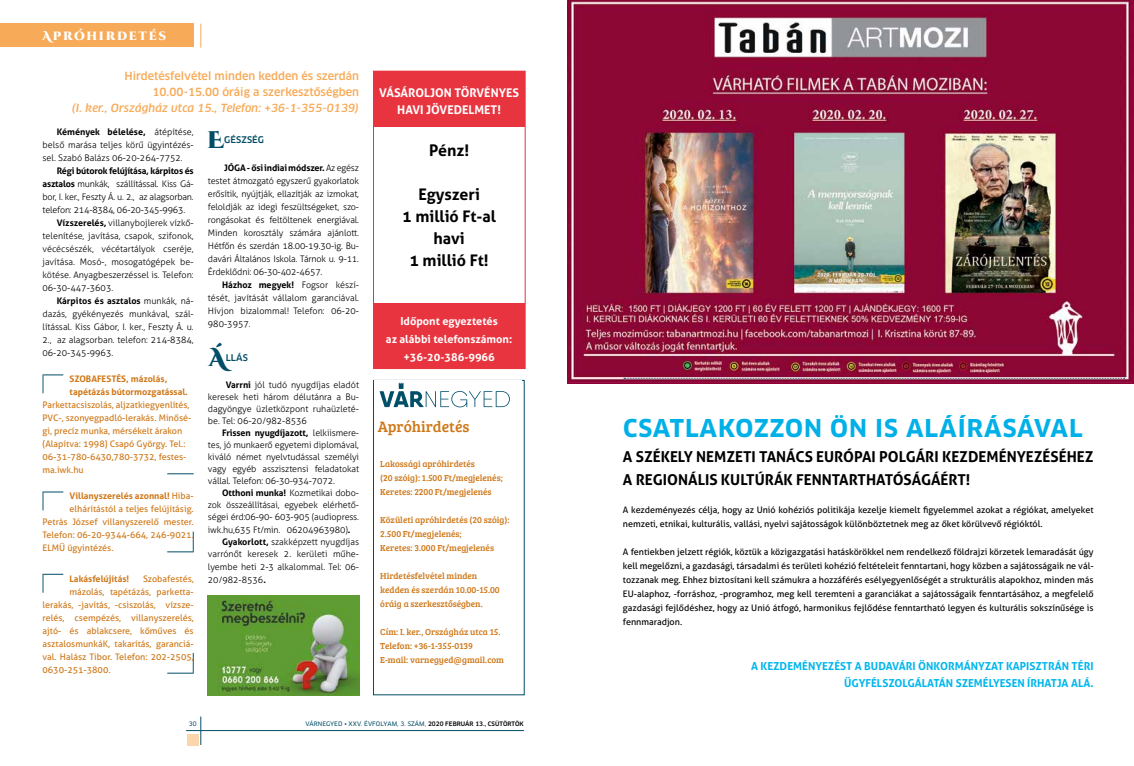
<style>
.page{position:relative;width:1134px;height:766px;background:#fff}
.page>*{position:absolute;margin:0;border:0;box-sizing:border-box;transform-origin:0 0}
.t1{font:700 24px "Clan Pro";letter-spacing:.04em;color:#00b0e7}
.t2{font:900 24px "Cinzel Decorative";color:#004d65}
.t3{font:700 16px/22px "Aller";color:#000;text-align:center}
.t4{font:15.5px "Bree Serif";color:#ce7717}
.t5{font:700 15px/23px "Aller";color:#000}
.t6{font:700 12px/17px "Aller";color:#fff;text-align:center}
.t7{font:900 12px "Cinzel Decorative";letter-spacing:.15em;color:#fff}
.t8{font:700 11px/17px "Aller";color:#00b6ed;text-align:right}
.t9{font:500 11px/16px "Clan Pro";color:#f7ab59;text-align:right}
.t10{font:700 11px/18px "Aller";color:#fff;text-align:center}
.t11{font:italic 500 11px "Clan Pro";color:#f7ab59}
.t12{font:300 9px/13px "Aller";color:#000;text-align:justify}
.t13{font:9px/14px "Aller";color:#000}
.t14{font:9px/13px "Aller";color:#ce7717}
.t15{font:9px/14px "Bree Serif";color:#ce7717}
.t16{font:300 9px "Aller";letter-spacing:-.02em;color:#000}
.t17{font:700 9px/13px "Aller";color:#ce7717}
.t18{font:700 9px "Aller";letter-spacing:-.02em;color:#000}
.t19{font:700 9px "Aller";color:#000}
.t20{font:500 9px "Clan Pro";letter-spacing:.01em;color:#004d65}
.t21{font:6px "Clan Pro News";letter-spacing:.01em;color:#004d65}
.s1{font-weight:700}
.s2{font-weight:300}
.s3{font-weight:400}
.s4{font-family:"Clan Pro";font-weight:500;color:#000}
</style>
<div class="page">
<svg style="left:200px;top:24px;width:1px;height:24px"></svg>
<svg style="left:201px;top:716px;width:1px;height:28px"></svg>
<div style="left:0;top:24px;width:194px;height:23px;background:#f7ab59"></div>
<hr style="left:186px;top:730px;width:338px;height:1px;background:#004d65">
<div style="left:187px;top:733px;width:11px;height:12px;background:#fbd5ac"></div>
<svg style="left:43px;top:374px;width:20px;height:19px"></svg>
<svg style="left:167px;top:473px;width:27px;height:1px"></svg>
<svg style="left:43px;top:491px;width:20px;height:19px"></svg>
<svg style="left:167px;top:531px;width:27px;height:21px"></svg>
<svg style="left:43px;top:573px;width:20px;height:19px"></svg>
<svg style="left:167px;top:652px;width:27px;height:21px"></svg>
<img style="left:208px;top:595px;width:151px;height:99px">
<img style="left:568px;top:0;width:566px;height:383px">
<div style="left:373px;top:380px;width:151px;height:314px;background:#fff;border:1px solid #004d65"></div>
<div style="left:375px;top:381px;width:147px;height:32px;background:#fff"></div>
<svg style="left:380px;top:382px;width:130px;height:25px"></svg>
<svg style="left:624px;top:378px;width:500px;height:1px"></svg>
<div style="left:373px;top:303px;width:152px;height:66px;background:#e7343f"></div>
<div style="left:373px;top:72px;width:152px;height:55px;background:#e7343f"></div>
<div style="left:373px;top:71px;width:152px;height:298px;border:1px solid #e7343f"></div>
<h3 class="t7" style="left:43px;top:28px;width:125px">Apróhirdetés</h3>
<p class="t9" style="left:124px;top:68px;width:236px">Hirdetésfelvétel minden kedden és szerdán<br>10.00-15.00 óráig a szerkesztőségben</p>
<p class="t11" style="left:72px;top:101px;width:289px">(I. ker., Országház utca 15., Telefon: +36-1-355-0139)</p>
<p class="t12" style="left:43px;top:125px;width:153px;text-indent:14px"><span class="s1">Kémények bélelése,</span> átépítése, belső marása teljes körű ügyintézés&shy;sel. Szabó Balázs 06-20-264-7752.</p>
<p class="t18" style="left:57px;top:165px;width:139px">Régi bútorok felújítása, kárpitos és</p>
<p class="t16" style="left:43px;top:178px;width:153px"><span class="s1">asztalos</span> munkák, szállítással. Kiss Gá-</p>
<p class="t16" style="left:43px;top:191px;width:153px">bor, I. ker., Feszty Á. u. 2., az alagsorban.</p>
<p class="t16" style="left:43px;top:204px;width:144px">telefon: 214-8384, 06-20-345-9963.</p>
<p class="t12" style="left:57px;top:216px;width:138px"><span class="s1">Vízszerelés,</span> villanybojlerek vízkő-</p>
<p class="t12" style="left:43px;top:229px;width:153px">telenítése, javítása, csapok, szifonok,</p>
<p class="t12" style="left:43px;top:242px;width:153px">vécécsészék, vécétartályok cseréje,</p>
<p class="t12" style="left:43px;top:255px;width:153px">javítása. Mosó-, mosogatógépek be-</p>
<p class="t12" style="left:43px;top:268px;width:153px">kötése. Anyagbeszerzéssel is. Telefon:</p>
<p class="t12" style="left:43px;top:281px;width:72px">06-30-447-3603.</p>
<p class="t19" style="left:57px;top:295px;width:139px">Kárpitos és asztalos <span class="s2">munkák, ná-</span></p>
<p class="t12" style="left:43px;top:307px;width:153px">dazás, gyékényezés munkával, szál-</p>
<p class="t12" style="left:43px;top:320px;width:153px">lítással. Kiss Gábor, I. ker., Feszty Á. u.</p>
<p class="t12" style="left:43px;top:333px;width:153px">2., az alagsorban. telefon: 214-8384,</p>
<p class="t12" style="left:43px;top:346px;width:72px">06-20-345-9963.</p>
<p class="t17" style="left:70px;top:372px;width:120px">SZOBAFESTÉS, mázolás, tapétázás bútormozgatással.</p>
<p class="t14" style="left:43px;top:398px;width:150px">Parkettacsiszolás, aljzatkiegyenlítés, PVC-, szonyegpadló-lerakás. Minősé&shy;gi, precíz munka, mérsékelt árakon (Alapítva: 1998) Csapó György. Tel.:<br>06-31-780-6430,780-3732, festes&shy;ma.iwk.hu</p>
<p class="t17" style="left:70px;top:489px;width:126px">Villanyszerelés azonnal! <span class="s3">Hiba-</span></p>
<p class="t14" style="left:70px;top:502px;width:126px">elhárítástól a teljes felújításig.</p>
<p class="t14" style="left:43px;top:515px;width:153px">Petrás József villanyszerelő mester.</p>
<p class="t14" style="left:43px;top:528px;width:153px">Telefon: 06-20-9344-664, 246-9021.</p>
<p class="t14" style="left:43px;top:541px;width:73px">ELMÜ ügyintézés.</p>
<p class="t17" style="left:70px;top:571px;width:61px">Lakásfelújítás!</p>
<p class="t14" style="left:143px;top:571px;width:52px">Szobafestés,</p>
<p class="t14" style="left:70px;top:584px;width:125px">mázolás, tapétázás, parketta-</p>
<p class="t14" style="left:43px;top:597px;width:153px">lerakás, -javítás, -csiszolás, vízsze-</p>
<p class="t14" style="left:43px;top:610px;width:153px">relés, csempézés, villanyszerelés,</p>
<p class="t14" style="left:43px;top:623px;width:153px">ajtó- és ablakcsere, kőműves és</p>
<p class="t14" style="left:43px;top:636px;width:153px">asztalosmunkáK, takarítás, garanciá-</p>
<p class="t14" style="left:43px;top:649px;width:153px">val. Halász Tibor. Telefon: 202-2505,</p>
<p class="t14" style="left:43px;top:662px;width:70px">0630-251-3800.</p>
<h1 class="t2" style="left:207px;top:125px;width:19px">E</h1>
<p class="t20" style="left:224px;top:135px;width:41px">GÉSZSÉG</p>
<p class="t12" style="left:208px;top:161px;width:153px;text-indent:16px"><span class="s1">JÓGA - ősi indiai módszer.</span> Az egész testet átmozgató egyszerű gyakorlatok erősítik, nyújtják, ellazítják az izmokat, feloldják az idegi feszültségeket, szo&shy;rongásokat és feltöltenek energiával.<br>Minden korosztály számára ajánlott.<br>Hétfőn és szerdán 18.00-19.30-ig. Bu&shy;davári Általános Iskola. Tárnok u. 9-11.<br>Érdeklődni: 06-30-402-4657.</p>
<p class="t12" style="left:208px;top:278px;width:153px;text-indent:14px"><span class="s1">Házhoz megyek!</span> Fogsor készí&shy;tését, javítását vállalom garanciával.<br>Hívjon bizalommal! Telefon: 06-20- 980-3957.</p>
<h1 class="t2" style="left:209px;top:343px;width:18px">Á</h1>
<p class="t20" style="left:226px;top:352px;width:24px">LLÁS</p>
<p class="t12" style="left:208px;top:379px;width:153px;line-height:12px;text-indent:18px"><span class="s1">Varrni</span> jól tudó nyugdíjas eladót keresek heti három délutánra a Bu&shy;dagyöngye üzletközpont ruhaüzleté&shy;be. Tel: 06-20/982-8536</p>
<p class="t12" style="left:208px;top:427px;width:153px;line-height:12px;text-indent:14px"><span class="s1">Frissen nyugdíjazott,</span> lelkiismere&shy;tes, jó munkaerő egyetemi diplomával, kiváló német nyelvtudással személyi vagy egyéb asszisztensi feladatokat vállal. Telefon: 06-30-934-7072.</p>
<p class="t12" style="left:208px;top:486px;width:153px;line-height:12px;text-indent:14px"><span class="s1">Otthoni munka!</span> Kozmetikai dobo&shy;zok összeállításai, egyebek elérhető&shy;ségei érd: 06-90- 603-905 (audiopress.</p>
<p class="t12" style="left:208px;top:523px;width:144px">iwk.hu, 635 Ft/min. 06204963980)<span class="s1">.</span></p>
<p class="t12" style="left:222px;top:535px;width:139px"><span class="s1">Gyakorlott,</span> szakképzett nyugdíjas</p>
<p class="t12" style="left:208px;top:547px;width:153px">varrónőt keresek 2. kerületi műhe-</p>
<p class="t12" style="left:208px;top:560px;width:153px">lyembe heti 2-3 alkalommal. Tel: 06-<br>20/982-8536<span class="s1">.</span></p>
<h3 class="t6" style="left:379px;top:84px;width:141px">VÁSÁROLJON TÖRVÉNYES<br>HAVI JÖVEDELMET!</h3>
<h2 class="t3" style="left:429px;top:139px;width:42px">Pénz!</h2>
<h2 class="t3" style="left:402px;top:183px;width:95px">Egyszeri<br>1 millió Ft-al havi<br>1 millió Ft!</h2>
<p class="t10" style="left:386px;top:312px;width:128px">Időpont egyeztetés<br>az alábbi telefonszámon: +36-20-386-9966</p>
<h3 class="t4" style="left:378px;top:415px;width:93px">Apróhirdetés</h3>
<h1 class="t1" style="left:623px;top:414px;width:461px">CSATLAKOZZON ÖN IS ALÁÍRÁSÁVAL</h1>
<h3 class="t5" style="left:623px;top:445px;width:472px">A SZÉKELY NEMZETI TANÁCS EURÓPAI POLGÁRI KEZDEMÉNYEZÉSÉHEZ<br>A REGIONÁLIS KULTÚRÁK FENNTARTHATÓSÁGÁÉRT!</h3>
<p class="t13" style="left:623px;top:502px;width:472px">A kezdeményezés célja, hogy az Unió kohéziós politikája kezelje kiemelt figyelemmel azokat a régiókat, amelyeket nemzeti, etnikai, kulturális, vallási, nyelvi sajátosságok különböztetnek meg az őket körülvevő régióktól.</p>
<p class="t13" style="left:623px;top:544px;width:472px;text-align:justify">A fentiekben jelzett régiók, köztük a közigazgatási hatáskörökkel nem rendelkező földrajzi körzetek lemaradását úgy kell megelőzni, a gazdasági, társadalmi és területi kohézió feltételeit fenntartani, hogy közben a sajátosságaik ne vál&shy;tozzanak meg. Ehhez biztosítani kell számukra a hozzáférés esélyegyenlőségét a strukturális alapokhoz, minden más EU-alaphoz, -forráshoz, -programhoz, meg kell teremteni a garanciákat a sajátosságaik fenntartásához, a megfelelő gazdasági fejlődéshez, hogy az Unió átfogó, harmonikus fejlődése fenntartható legyen és kulturális sokszínűsége is fennmaradjon.</p>
<p class="t8" style="left:751px;top:657px;width:344px">A KEZDEMÉNYEZÉST A BUDAVÁRI ÖNKORMÁNYZAT KAPISZTRÁN TÉRI<br>ÜGYFÉLSZOLGÁLATÁN SZEMÉLYESEN ÍRHATJA ALÁ.</p>
<p class="t15" style="left:380px;top:456px;width:124px">Lakossági apróhirdetés<br>(20 szóig): 1.500 Ft/megjelenés;<br>Keretes: 2200 Ft/megjelenés</p>
<p class="t15" style="left:380px;top:512px;width:131px">Közületi apróhirdetés (20 szóig):<br>2.500 Ft/megjelenés;<br>Keretes: 3.000 Ft/megjelenés</p>
<p class="t15" style="left:380px;top:568px;width:121px">Hirdetésfelvétel minden kedden és szerdán 10.00-15.00 óráig a szerkesztőségben.</p>
<p class="t15" style="left:380px;top:624px;width:125px">Cím: I. ker., Országház utca 15.<br>Telefon: +36-1-355-0139<br>E-mail: varnegyed@gmail.com</p>
<p class="t21" style="left:189px;top:720px;width:9px">30</p>
<p class="t21" style="left:305px;top:720px;width:220px">VÁRNEGYED • XXV. ÉVFOLYAM, 3. SZÁM, <span class="s4">2020 FEBRUÁR 13., CSÜTÖRTÖK</span></p>
</div>
